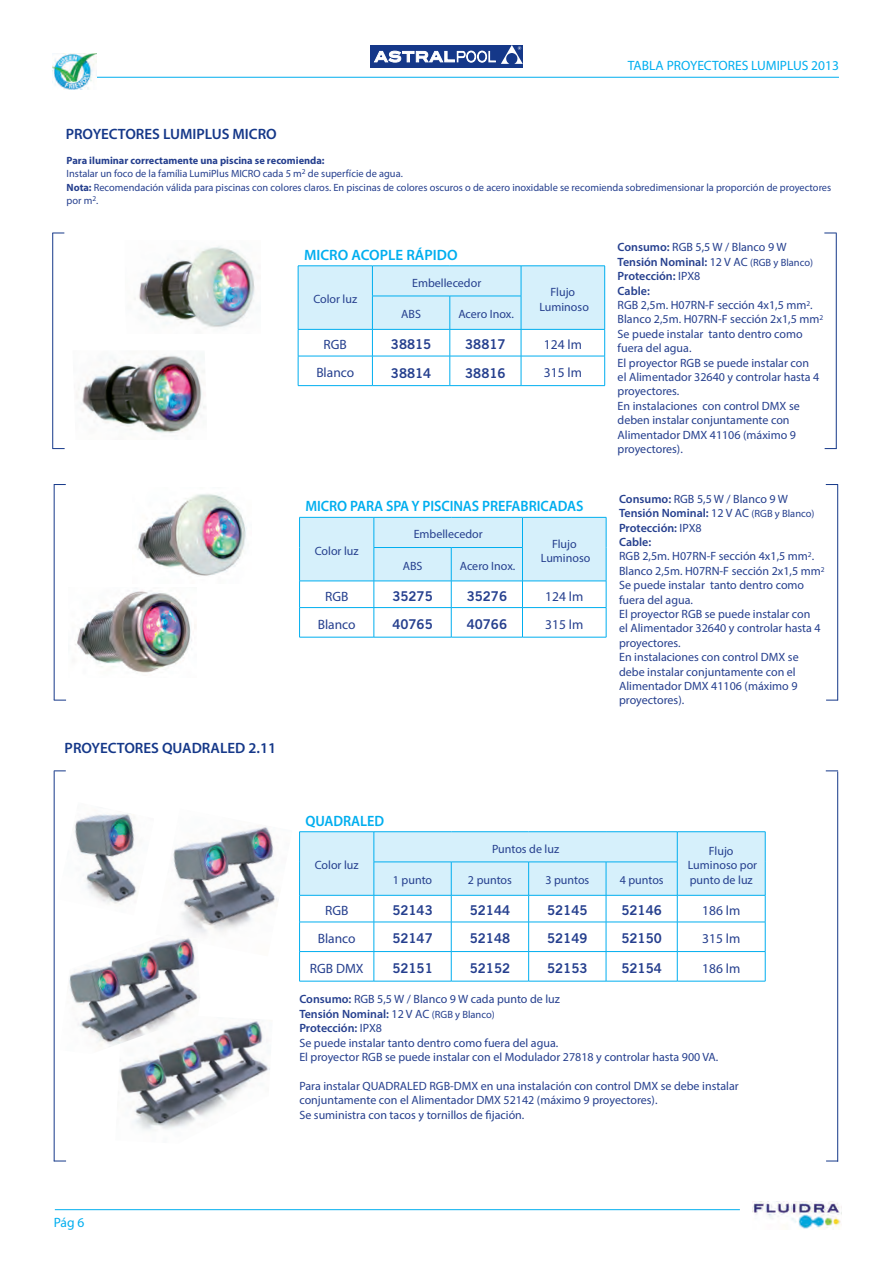
<style>
.page{position:relative;width:893px;height:1263px;background:#fff}
.page>*{position:absolute;margin:0;border:0;box-sizing:border-box;transform-origin:0 0}
.t1{font:600 15px "Myriad Pro";color:#153889}
.t2{font:600 15px "Myriad Pro";letter-spacing:-.005em;color:#00aeef;scale:.95 1}
.t3{font:600 15px "Myriad Pro";letter-spacing:-.005em;color:#00aeef}
.t4{font:13.5px "Trade Gothic Bold Two";color:#253f8e}
.t5{font:13.5px "Myriad Pro";color:#253f8e}
.t6{font:13.5px "Myriad Pro";color:#00aeef}
.t7{font:12px/14.4px "Myriad Pro";color:#253f8e}
.t8{font:10.5px/13.5px "Myriad Pro";color:#253f8e}
.s1{font-weight:700}
.s2{font-weight:600}
.s3{font-size:10.5px}
</style>
<div class="page">
<div style="left:370px;top:44px;width:153px;height:24px;background:#153889"></div>
<svg style="left:374px;top:45px;width:149px;height:19px"></svg>
<hr style="left:54px;top:77px;width:785px;height:1px;background:#00aeef">
<hr style="left:55px;top:1209px;width:685px;height:1px;background:#00aeef">
<img style="left:753px;top:1201px;width:89px;height:29px">
<img style="left:53px;top:53px;width:43px;height:37px">
<svg style="left:298px;top:267px;width:307px;height:118px"></svg>
<hr style="left:298px;top:385px;width:74px;height:1px;background:#00aeef">
<hr style="left:372px;top:385px;width:78px;height:1px;background:#00aeef">
<hr style="left:450px;top:385px;width:71px;height:1px;background:#00aeef">
<hr style="left:521px;top:385px;width:84px;height:1px;background:#00aeef">
<hr style="left:298px;top:266px;width:74px;height:1px;background:#00aeef">
<hr style="left:372px;top:266px;width:78px;height:1px;background:#00aeef">
<hr style="left:450px;top:266px;width:71px;height:1px;background:#00aeef">
<hr style="left:521px;top:266px;width:84px;height:1px;background:#00aeef">
<svg style="left:299px;top:517px;width:308px;height:120px"></svg>
<hr style="left:299px;top:637px;width:75px;height:1px;background:#00aeef">
<hr style="left:374px;top:637px;width:77px;height:1px;background:#00aeef">
<hr style="left:451px;top:637px;width:71px;height:1px;background:#00aeef">
<hr style="left:522px;top:637px;width:84px;height:1px;background:#00aeef">
<hr style="left:299px;top:517px;width:75px;height:1px;background:#00aeef">
<hr style="left:374px;top:517px;width:77px;height:1px;background:#00aeef">
<hr style="left:451px;top:517px;width:71px;height:1px;background:#00aeef">
<hr style="left:522px;top:517px;width:84px;height:1px;background:#00aeef">
<svg style="left:299px;top:832px;width:467px;height:149px"></svg>
<hr style="left:299px;top:981px;width:75px;height:1px;background:#00aeef">
<hr style="left:374px;top:981px;width:77px;height:1px;background:#00aeef">
<hr style="left:451px;top:981px;width:78px;height:1px;background:#00aeef">
<hr style="left:529px;top:981px;width:77px;height:1px;background:#00aeef">
<hr style="left:606px;top:981px;width:71px;height:1px;background:#00aeef">
<hr style="left:677px;top:981px;width:88px;height:1px;background:#00aeef">
<hr style="left:299px;top:831px;width:75px;height:1px;background:#00aeef">
<hr style="left:374px;top:831px;width:77px;height:1px;background:#00aeef">
<hr style="left:451px;top:831px;width:78px;height:1px;background:#00aeef">
<hr style="left:529px;top:831px;width:77px;height:1px;background:#00aeef">
<hr style="left:606px;top:831px;width:71px;height:1px;background:#00aeef">
<hr style="left:677px;top:831px;width:88px;height:1px;background:#00aeef">
<hr style="left:52px;top:233px;width:1px;height:216px;background:#153889">
<svg style="left:52px;top:233px;width:12px;height:1px"></svg>
<svg style="left:52px;top:448px;width:13px;height:1px"></svg>
<hr style="left:54px;top:484px;width:1px;height:216px;background:#153889">
<svg style="left:54px;top:700px;width:12px;height:1px"></svg>
<hr style="left:836px;top:233px;width:1px;height:216px;background:#153889">
<svg style="left:825px;top:448px;width:12px;height:1px"></svg>
<svg style="left:824px;top:233px;width:13px;height:1px"></svg>
<hr style="left:837px;top:485px;width:1px;height:215px;background:#153889">
<svg style="left:826px;top:700px;width:12px;height:1px"></svg>
<svg style="left:826px;top:484px;width:12px;height:1px"></svg>
<img style="left:76px;top:354px;width:130px;height:79px">
<img style="left:134px;top:246px;width:121px;height:83px">
<img style="left:137px;top:494px;width:110px;height:82px">
<img style="left:75px;top:590px;width:121px;height:83px">
<hr style="left:54px;top:771px;width:1px;height:390px;background:#153889">
<svg style="left:54px;top:770px;width:12px;height:1px"></svg>
<svg style="left:54px;top:1160px;width:12px;height:1px"></svg>
<hr style="left:837px;top:771px;width:1px;height:391px;background:#153889">
<svg style="left:826px;top:1160px;width:12px;height:1px"></svg>
<svg style="left:826px;top:770px;width:12px;height:1px"></svg>
<img style="left:119px;top:1021px;width:151px;height:109px">
<img style="left:74px;top:813px;width:64px;height:91px">
<img style="left:172px;top:827px;width:107px;height:108px">
<img style="left:68px;top:934px;width:132px;height:120px">
<p class="t1" style="left:66px;top:124px;width:213px">PROYECTORES LUMIPLUS MICRO</p>
<p class="t6" style="left:628px;top:57px;width:213px">TABLA PROYECTORES LUMIPLUS 2013</p>
<p class="t8" style="left:67px;top:153px;width:766px"><span class="s1">Para iluminar correctamente una piscina se recomienda:<br></span>Instalar un foco de la família LumiPlus MICRO cada 5 m<sup>2</sup> de superfície de agua.<br><span class="s1">Nota:</span> Recomendación válida para piscinas con colores claros. En piscinas de colores oscuros o de acero inoxidable se recomienda sobredimensionar la proporción de proyectores por m<sup>2</sup>.</p>
<p class="t1" style="left:65px;top:738px;width:213px">PROYECTORES QUADRALED 2.11</p>
<p class="t3" style="left:304px;top:245px;width:155px">MICRO ACOPLE RÁPIDO</p>
<p class="t7" style="left:313px;top:292px;width:45px">Color luz</p>
<p class="t7" style="left:412px;top:275px;width:71px">Embellecedor</p>
<p class="t7" style="left:401px;top:307px;width:21px">ABS</p>
<p class="t7" style="left:458px;top:307px;width:57px">Acero Inox.</p>
<p class="t7" style="left:539px;top:285px;width:51px;text-align:center">Flujo<br>Luminoso</p>
<p class="t5" style="left:324px;top:336px;width:25px">RGB</p>
<p class="t4" style="left:391px;top:336px;width:42px">38815</p>
<p class="t4" style="left:465px;top:336px;width:42px">38817</p>
<p class="t5" style="left:544px;top:336px;width:40px">124 lm</p>
<p class="t5" style="left:316px;top:364px;width:39px">Blanco</p>
<p class="t4" style="left:391px;top:364px;width:42px">38814</p>
<p class="t4" style="left:465px;top:364px;width:42px">38816</p>
<p class="t5" style="left:544px;top:364px;width:40px">315 lm</p>
<p class="t2" style="left:306px;top:497px;width:294px">MICRO PARA SPA Y PISCINAS PREFABRICADAS</p>
<p class="t7" style="left:315px;top:543px;width:45px">Color luz</p>
<p class="t7" style="left:414px;top:527px;width:71px">Embellecedor</p>
<p class="t7" style="left:541px;top:536px;width:51px;text-align:center">Flujo<br>Luminoso</p>
<p class="t7" style="left:403px;top:558px;width:21px">ABS</p>
<p class="t7" style="left:460px;top:558px;width:57px">Acero Inox.</p>
<p class="t5" style="left:325px;top:588px;width:25px">RGB</p>
<p class="t4" style="left:392px;top:588px;width:42px">35275</p>
<p class="t4" style="left:467px;top:588px;width:42px">35276</p>
<p class="t5" style="left:545px;top:588px;width:40px">124 lm</p>
<p class="t5" style="left:318px;top:616px;width:39px">Blanco</p>
<p class="t4" style="left:392px;top:616px;width:42px">40765</p>
<p class="t4" style="left:467px;top:616px;width:42px">40766</p>
<p class="t5" style="left:545px;top:616px;width:40px">315 lm</p>
<p class="t7" style="left:618px;top:240px;width:207px"><span class="s2">Consumo:</span> RGB 5,5 W / Blanco 9 W<br><span class="s2">Tensión Nominal:</span> 12 V AC <span class="s3">(RGB y Blanco)<br></span><span class="s2">Protección:</span> IPX8<br><span class="s2">Cable:<br></span>RGB 2,5m. H07RN-F sección 4x1,5 mm<sup>2</sup>.<br>Blanco 2,5m. H07RN-F sección 2x1,5 mm<sup>2<br></sup>Se puede instalar tanto dentro como fuera del agua.<br>El proyector RGB se puede instalar con<br>el Alimentador 32640 y controlar hasta 4 proyectores.<br>En instalaciones con control DMX se deben instalar conjuntamente con<br>Alimentador DMX 41106 (máximo 9 proyectores).</p>
<p class="t7" style="left:619px;top:491px;width:207px"><span class="s2">Consumo:</span> RGB 5,5 W / Blanco 9 W<br><span class="s2">Tensión Nominal:</span> 12 V AC <span class="s3">(RGB y Blanco)<br></span><span class="s2">Protección:</span> IPX8<br><span class="s2">Cable:<br></span>RGB 2,5m. H07RN-F sección 4x1,5 mm<sup>2</sup>.<br>Blanco 2,5m. H07RN-F sección 2x1,5 mm<sup>2<br></sup>Se puede instalar tanto dentro como fuera del agua.<br>El proyector RGB se puede instalar con<br>el Alimentador 32640 y controlar hasta 4 proyectores.<br>En instalaciones con control DMX se debe instalar conjuntamente con el<br>Alimentador DMX 41106 (máximo 9 proyectores).</p>
<p class="t2" style="left:306px;top:811px;width:84px">QUADRALED</p>
<p class="t7" style="left:315px;top:858px;width:45px">Color luz</p>
<p class="t7" style="left:492px;top:841px;width:69px">Puntos de luz</p>
<p class="t7" style="left:688px;top:843px;width:71px;text-align:center">Flujo<br>Luminoso por</p>
<p class="t7" style="left:393px;top:873px;width:41px">1 punto</p>
<p class="t7" style="left:468px;top:873px;width:45px">2 puntos</p>
<p class="t7" style="left:545px;top:873px;width:45px">3 puntos</p>
<p class="t7" style="left:620px;top:873px;width:45px">4 puntos</p>
<p class="t7" style="left:690px;top:872px;width:64px">punto de luz</p>
<p class="t5" style="left:325px;top:902px;width:25px">RGB</p>
<p class="t4" style="left:392px;top:902px;width:42px">52143</p>
<p class="t4" style="left:470px;top:902px;width:42px">52144</p>
<p class="t4" style="left:547px;top:902px;width:42px">52145</p>
<p class="t4" style="left:621px;top:902px;width:42px">52146</p>
<p class="t5" style="left:702px;top:902px;width:40px">186 lm</p>
<p class="t5" style="left:318px;top:930px;width:39px">Blanco</p>
<p class="t4" style="left:392px;top:930px;width:42px">52147</p>
<p class="t4" style="left:470px;top:930px;width:42px">52148</p>
<p class="t4" style="left:547px;top:930px;width:42px">52149</p>
<p class="t4" style="left:621px;top:930px;width:42px">52150</p>
<p class="t5" style="left:702px;top:930px;width:40px">315 lm</p>
<p class="t5" style="left:310px;top:960px;width:55px">RGB DMX</p>
<p class="t4" style="left:392px;top:960px;width:42px">52151</p>
<p class="t4" style="left:470px;top:960px;width:42px">52152</p>
<p class="t4" style="left:547px;top:960px;width:42px">52153</p>
<p class="t4" style="left:621px;top:960px;width:42px">52154</p>
<p class="t5" style="left:702px;top:960px;width:40px">186 lm</p>
<p class="t7" style="left:299px;top:992px;width:420px"><span class="s2">Consumo:</span> RGB 5,5 W / Blanco 9 W cada punto de luz<br><span class="s2">Tensión Nominal:</span> 12 V AC <span class="s3">(RGB y Blanco)<br></span><span class="s2">Protección:</span> IPX8<br>Se puede instalar tanto dentro como fuera del agua.<br>El proyector RGB se puede instalar con el Modulador 27818 y controlar hasta 900 VA.</p>
<p class="t7" style="left:299px;top:1078px;width:441px">Para instalar QUADRALED RGB-DMX en una instalación con control DMX se debe instalar conjuntamente con el Alimentador DMX 52142 (máximo 9 proyectores).<br>Se suministra con tacos y tornillos de fijación.</p>
<p class="t6" style="left:54px;top:1214px;width:32px">Pág 6</p>
</div>
